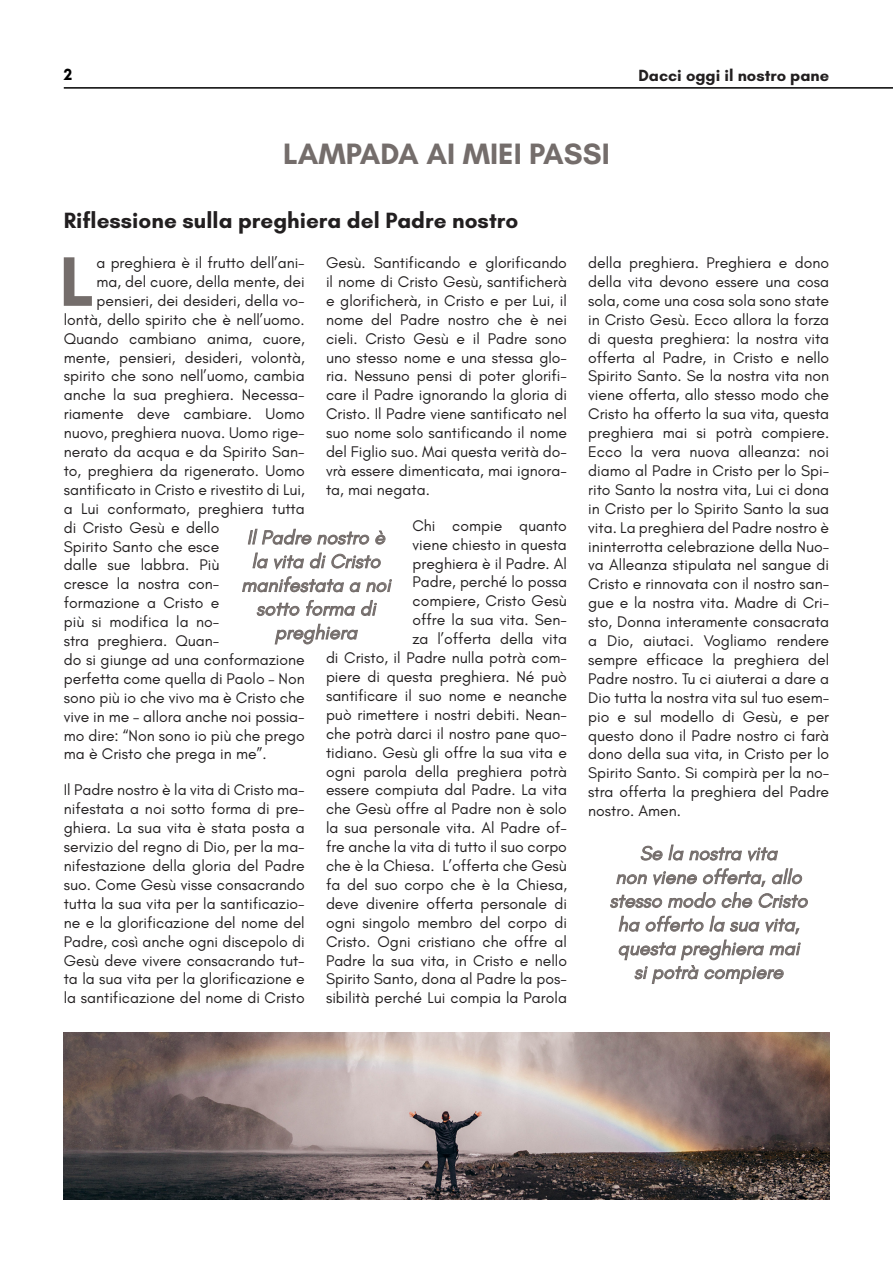
<style>
.page{position:relative;width:893px;height:1263px;background:#fff}
.page>*{position:absolute;margin:0;border:0;box-sizing:border-box;transform-origin:0 0}
.t1{font:700 71.4px "Glacial Indifference";color:#746d6b}
.t2{font:700 30px "Glacial Indifference";color:#746d6b}
.t3{font:700 22.5px "Glacial Indifference";color:#221f20}
.t4{font:italic 19.8px/23.7px "Glacial Indifference";color:#746d6b;text-align:center}
.t5{font:700 16.5px "Glacial Indifference";color:#221f20}
.t6{font:700 16.5px "Glacial Indifference";color:#000}
.t7{font:15.75px/18.9px "Glacial Indifference";color:#221f20;text-align:justify}
</style>
<div class="page">
<hr style="left:64px;top:87px;width:829px;height:2px;background:#000">
<img style="left:64px;top:1033px;width:765px;height:166px">
<svg style="left:242px;top:528px;width:150px;height:117px"></svg>
<svg style="left:610px;top:844px;width:198px;height:140px"></svg>
<p class="t6" style="left:64px;top:65px;width:10px">2</p>
<h2 class="t2" style="left:283px;top:135px;width:328px">LAMPADA AI MIEI PASSI</h2>
<p class="t5" style="left:638px;top:65px;width:192px">Dacci oggi il nostro pane</p>
<h3 class="t3" style="left:64px;top:206px;width:456px">Riflessione sulla preghiera del Padre nostro</h3>
<h1 class="t1" style="left:59px;top:237px;width:36px">L</h1>
<p class="t7" style="left:97px;top:253px;width:210px">a preghiera è il frutto dell’ani-</p>
<p class="t7" style="left:326px;top:253px;width:242px">Gesù. Santificando e glorificando il nome di Cristo Gesù, santificherà e glorificherà, in Cristo e per Lui, il nome del Padre nostro che è nei cieli. Cristo Gesù e il Padre sono uno stesso nome e una stessa glo&shy;ria. Nessuno pensi di poter glorifi&shy;care il Padre ignorando la gloria di Cristo. Il Padre viene santificato nel suo nome solo santificando il nome del Figlio suo. Mai questa verità do&shy;vrà essere dimenticata, mai ignora&shy;ta, mai negata.</p>
<p class="t7" style="left:326px;top:516px;width:242px;text-align:right">Chi compie quanto<br>viene chiesto in questa<br>preghiera è il Padre. Al<br>Padre, perché lo possa<br>compiere, Cristo Gesù<br>offre la sua vita. Sen-<br>za l’offerta della vita<br>di Cristo, il Padre nulla potrà com&shy;piere di questa preghiera. Né può santificare il suo nome e neanche può rimettere i nostri debiti. Nean&shy;che potrà darci il nostro pane quo&shy;tidiano. Gesù gli offre la sua vita e ogni parola della preghiera potrà essere compiuta dal Padre. La vita che Gesù offre al Padre non è solo la sua personale vita. Al Padre of&shy;fre anche la vita di tutto il suo corpo che è la Chiesa. L’offerta che Gesù fa del suo corpo che è la Chiesa, deve divenire offerta personale di ogni singolo membro del corpo di<br>Cristo. Ogni cristiano che offre al<br>Padre la sua vita, in Cristo e nello<br>Spirito Santo, dona al Padre la pos&shy;sibilità perché Lui compia la Parola</p>
<p class="t7" style="left:97px;top:272px;width:210px">ma, del cuore, della mente, dei</p>
<p class="t7" style="left:97px;top:291px;width:210px">pensieri, dei desideri, della vo-</p>
<p class="t7" style="left:64px;top:310px;width:242px">lontà, dello spirito che è nell’uomo.</p>
<p class="t7" style="left:64px;top:329px;width:242px">Quando cambiano anima, cuore,</p>
<p class="t7" style="left:64px;top:348px;width:242px">mente, pensieri, desideri, volontà,</p>
<p class="t7" style="left:64px;top:367px;width:242px">spirito che sono nell’uomo, cambia</p>
<p class="t7" style="left:64px;top:386px;width:242px">anche la sua preghiera. Necessa-</p>
<p class="t7" style="left:64px;top:405px;width:242px">riamente deve cambiare. Uomo</p>
<p class="t7" style="left:64px;top:424px;width:242px">nuovo, preghiera nuova. Uomo rige-</p>
<p class="t7" style="left:64px;top:442px;width:242px">nerato da acqua e da Spirito San-</p>
<p class="t7" style="left:64px;top:461px;width:242px">to, preghiera da rigenerato. Uomo</p>
<p class="t7" style="left:64px;top:480px;width:242px">santificato in Cristo e rivestito di Lui,</p>
<p class="t7" style="left:64px;top:499px;width:242px">a Lui conformato, preghiera tutta</p>
<p class="t7" style="left:64px;top:518px;width:157px">di Cristo Gesù e dello</p>
<p class="t7" style="left:64px;top:537px;width:157px">Spirito Santo che esce</p>
<p class="t7" style="left:64px;top:556px;width:157px">dalle sue labbra. Più</p>
<p class="t7" style="left:64px;top:575px;width:157px">cresce la nostra con-</p>
<p class="t7" style="left:64px;top:594px;width:157px">formazione a Cristo e</p>
<p class="t7" style="left:64px;top:613px;width:157px">più si modifica la no-</p>
<p class="t7" style="left:64px;top:631px;width:157px">stra preghiera. Quan-</p>
<p class="t7" style="left:64px;top:650px;width:242px">do si giunge ad una conformazione</p>
<p class="t7" style="left:64px;top:669px;width:242px">perfetta come quella di Paolo – Non</p>
<p class="t7" style="left:64px;top:688px;width:242px">sono più io che vivo ma è Cristo che</p>
<p class="t7" style="left:64px;top:707px;width:242px">vive in me – allora anche noi possia-</p>
<p class="t7" style="left:64px;top:726px;width:242px">mo dire: “Non sono io più che prego</p>
<p class="t7" style="left:64px;top:745px;width:204px">ma è Cristo che prega in me”.</p>
<p class="t7" style="left:64px;top:781px;width:242px">Il Padre nostro è la vita di Cristo ma&shy;nifestata a noi sotto forma di pre&shy;ghiera. La sua vita è stata posta a servizio del regno di Dio, per la ma&shy;nifestazione della gloria del Padre suo. Come Gesù visse consacrando tutta la sua vita per la santificazio&shy;ne e la glorificazione del nome del Padre, così anche ogni discepolo di Gesù deve vivere consacrando tut&shy;ta la sua vita per la glorificazione e la santificazione del nome di Cristo</p>
<p class="t4" style="left:241px;top:526px;width:151px">Il Padre nostro è la vita di Cristo manifestata a noi sotto forma di preghiera</p>
<p class="t7" style="left:588px;top:253px;width:242px">della preghiera. Preghiera e dono della vita devono essere una cosa sola, come una cosa sola sono state in Cristo Gesù. Ecco allora la forza di questa preghiera: la nostra vita offerta al Padre, in Cristo e nello Spirito Santo. Se la nostra vita non viene offerta, allo stesso modo che Cristo ha offerto la sua vita, questa preghiera mai si potrà compiere.<br>Ecco la vera nuova alleanza: noi diamo al Padre in Cristo per lo Spi&shy;rito Santo la nostra vita, Lui ci dona in Cristo per lo Spirito Santo la sua vita. La preghiera del Padre nostro è ininterrotta celebrazione della Nuo&shy;va Alleanza stipulata nel sangue di Cristo e rinnovata con il nostro san&shy;gue e la nostra vita. Madre di Cri&shy;sto, Donna interamente consacrata a Dio, aiutaci. Vogliamo rendere sempre efficace la preghiera del Padre nostro. Tu ci aiuterai a dare a Dio tutta la nostra vita sul tuo esem&shy;pio e sul modello di Gesù, e per questo dono il Padre nostro ci farà dono della sua vita, in Cristo per lo Spirito Santo. Si compirà per la no&shy;stra offerta la preghiera del Padre nostro. Amen.</p>
<p class="t4" style="left:610px;top:842px;width:199px">Se la nostra vita<br>non viene offerta, allo stesso modo che Cristo ha offerto la sua vita, questa preghiera mai si potrà compiere</p>
</div>
